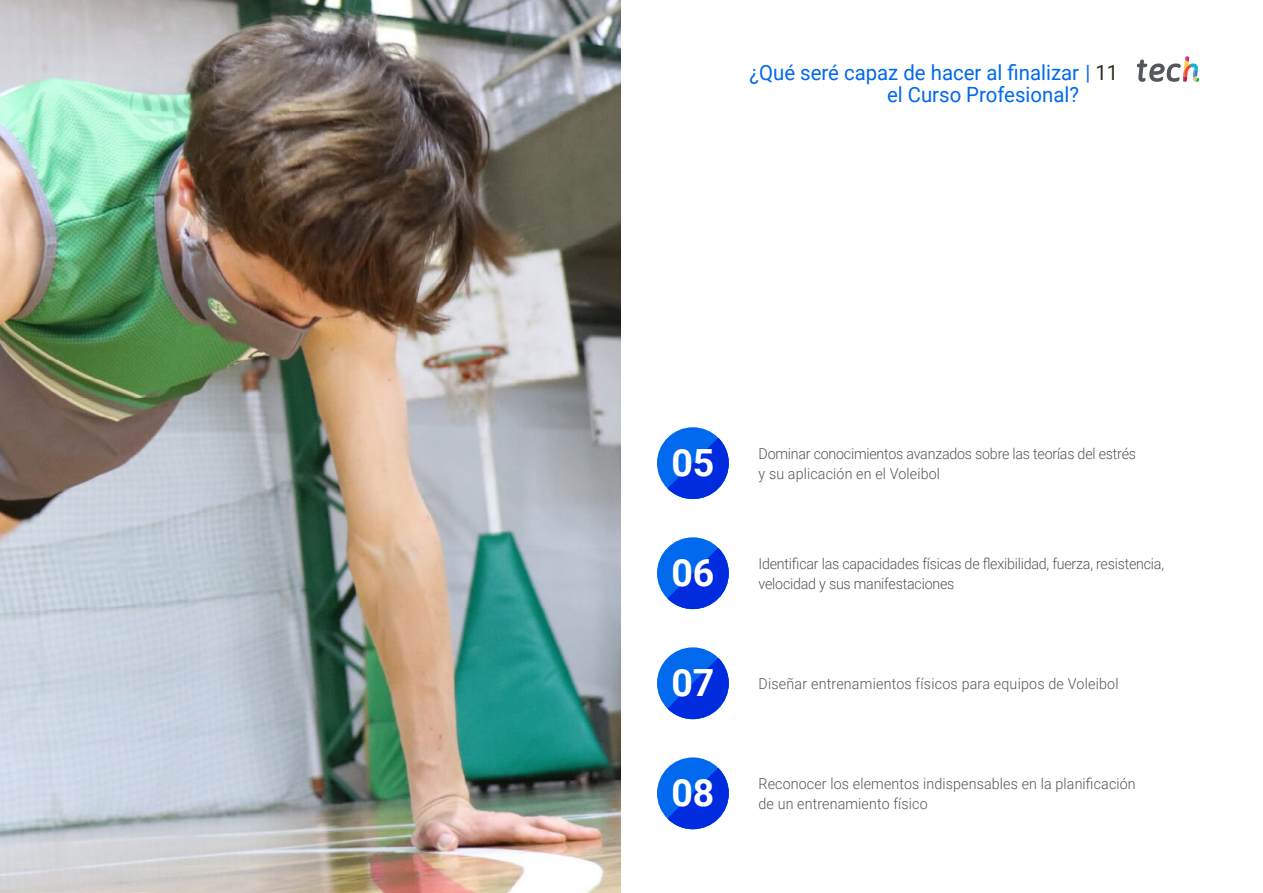
<style>
.page{position:relative;width:1263px;height:893px;background:#fff}
.page>*{position:absolute;margin:0;border:0;box-sizing:border-box;transform-origin:0 0}
.t1{font:700 37.5px "Roboto";color:#fff}
.t2{font:21px/22.5px "Roboto";color:#0169ee}
.t3{font:300 15px/19.5px "Roboto";letter-spacing:-.01em;color:#52555b;scale:.95 1}
.t4{font:300 15px/19.5px "Roboto";letter-spacing:.01em;color:#52555b;scale:.95 1}
.t5{font:300 15px "Roboto";letter-spacing:.015em;color:#52555b;scale:.95 1}
.s1{color:#312e20}
</style>
<div class="page">
<img style="left:0;top:0;width:621px;height:893px">
<svg style="left:1137px;top:56px;width:62px;height:26px"></svg>
<div style="left:657px;top:537px;width:72px;height:72px;background:#0169ee;border-radius:50%"></div>
<svg style="left:667px;top:548px;width:62px;height:61px"></svg>
<div style="left:657px;top:757px;width:72px;height:72px;background:#0169ee;border-radius:50%"></div>
<svg style="left:667px;top:768px;width:62px;height:61px"></svg>
<div style="left:657px;top:647px;width:72px;height:72px;background:#0169ee;border-radius:50%"></div>
<svg style="left:667px;top:658px;width:62px;height:61px"></svg>
<div style="left:657px;top:427px;width:72px;height:72px;background:#0169ee;border-radius:50%"></div>
<svg style="left:667px;top:438px;width:62px;height:61px"></svg>
<h2 class="t2" style="left:887px;top:60px;width:233px;text-indent:-138px">¿Qué seré capaz de hacer al finalizar | <span class="s1">11 </span>el Curso Profesional?</h2>
<h1 class="t1" style="left:671px;top:436px;width:45px">05</h1>
<p class="t3" style="left:758px;top:443px;width:399px">Dominar conocimientos avanzados sobre las teorías del estrés y su aplicación en el Voleibol</p>
<h1 class="t1" style="left:671px;top:546px;width:45px">06</h1>
<h1 class="t1" style="left:671px;top:656px;width:45px">07</h1>
<h1 class="t1" style="left:671px;top:766px;width:45px">08</h1>
<p class="t3" style="left:758px;top:553px;width:428px">Identificar las capacidades físicas de flexibilidad, fuerza, resistencia, velocidad y sus manifestaciones</p>
<p class="t5" style="left:758px;top:673px;width:381px">Diseñar entrenamientos físicos para equipos de Voleibol</p>
<p class="t4" style="left:758px;top:773px;width:399px">Reconocer los elementos indispensables en la planificación de un entrenamiento físico</p>
</div>
